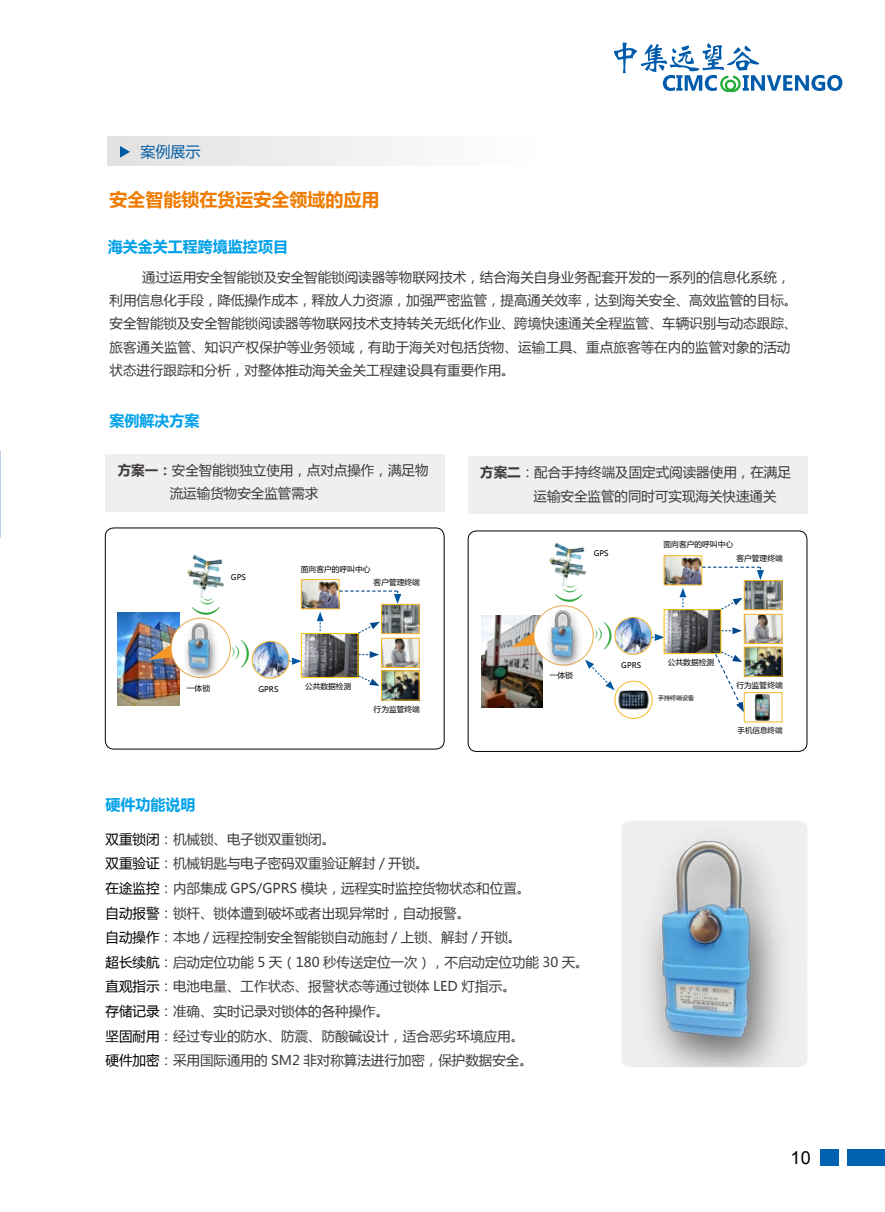
<style>
.page{position:relative;width:885px;height:1212px;background:#fff}
.page>*{position:absolute;margin:0;border:0;box-sizing:border-box;transform-origin:0 0}
.t1{font:300 30.9px "Adobe Song Std";color:#2ba739}
.t2{font:700 18px "Microsoft Ya Hei";color:#ef7c00}
.t3{font:18px "Arial";color:#000}
.t4{font:700 15px "Microsoft Ya Hei";color:#00a1e9}
.t5{font:15px "Microsoft Ya Hei";color:#005ca2}
.t6{font:13.5px/24.6px "Microsoft Ya Hei";color:#3f3b3a}
.t7{font:300 10.35px "Adobe Song Std";color:#2ba739}
.t8{font:7.65px "Microsoft Ya Hei";color:#000}
.t9{font:7.5px "Microsoft Ya Hei";color:#000}
.t10{font:6px "Microsoft Ya Hei";color:#000}
.s1{font-weight:700}
.s2{font-size:15.45px}
.s3{font-size:30.9px}
.s4{color:#000}
</style>
<div class="page">
<div style="left:106px;top:454px;width:339px;height:57px;background:#efefef"></div>
<svg style="left:614px;top:43px;width:228px;height:50px"></svg>
<img style="left:118px;top:613px;width:61px;height:92px">
<svg style="left:148px;top:639px;width:26px;height:21px"></svg>
<svg style="left:289px;top:658px;width:12px;height:7px"></svg>
<img style="left:252px;top:641px;width:37px;height:37px;border-radius:18px">
<div style="left:252px;top:641px;width:37px;height:37px;border:1px solid #f8b82d;border-radius:50%"></div>
<div style="left:171px;top:618px;width:59px;height:59px;background:#fff;border-radius:50%"></div>
<img style="left:187px;top:554px;width:38px;height:44px">
<svg style="left:358px;top:651px;width:21px;height:7px"></svg>
<img style="left:303px;top:635px;width:53px;height:41px">
<div style="left:301px;top:633px;width:57px;height:45px;border:1px solid #fbc400"></div>
<img style="left:383px;top:606px;width:34px;height:26px">
<div style="left:381px;top:604px;width:38px;height:30px;border:1px solid #f8b825"></div>
<img style="left:383px;top:672px;width:34px;height:26px">
<div style="left:381px;top:670px;width:38px;height:30px;border:1px solid #f8b825"></div>
<img style="left:383px;top:640px;width:34px;height:26px">
<div style="left:381px;top:638px;width:38px;height:30px;border:1px solid #f8b825"></div>
<img style="left:303px;top:581px;width:34px;height:26px">
<div style="left:301px;top:579px;width:38px;height:30px;border:1px solid #f8b825"></div>
<svg style="left:339px;top:590px;width:62px;height:14px"></svg>
<svg style="left:357px;top:675px;width:22px;height:11px"></svg>
<svg style="left:357px;top:622px;width:23px;height:12px"></svg>
<svg style="left:316px;top:612px;width:7px;height:19px"></svg>
<img style="left:179px;top:616px;width:43px;height:68px">
<div style="left:468px;top:456px;width:339px;height:58px;background:#efefef"></div>
<div style="left:105px;top:528px;width:339px;height:221px;border:1px solid #000;border-radius:9px"></div>
<img style="left:481px;top:615px;width:62px;height:93px">
<svg style="left:511px;top:626px;width:25px;height:21px"></svg>
<svg style="left:652px;top:634px;width:11px;height:7px"></svg>
<svg style="left:614px;top:617px;width:37px;height:37px"></svg>
<img style="left:615px;top:617px;width:36px;height:37px;border-radius:18px">
<div style="left:614px;top:617px;width:38px;height:38px;border:1px solid #f8b82d;border-radius:50%"></div>
<div style="left:534px;top:606px;width:59px;height:59px;background:#fff;border-radius:50%"></div>
<img style="left:549px;top:542px;width:38px;height:44px">
<svg style="left:721px;top:627px;width:21px;height:7px"></svg>
<img style="left:665px;top:611px;width:54px;height:41px">
<div style="left:663px;top:609px;width:58px;height:45px;border:1px solid #fbc400"></div>
<img style="left:745px;top:582px;width:35px;height:26px">
<div style="left:743px;top:580px;width:39px;height:30px;border:1px solid #f8b825"></div>
<img style="left:745px;top:649px;width:35px;height:26px">
<div style="left:743px;top:647px;width:39px;height:30px;border:1px solid #f8b825"></div>
<img style="left:745px;top:616px;width:35px;height:26px">
<div style="left:743px;top:614px;width:39px;height:30px;border:1px solid #f8b825"></div>
<img style="left:665px;top:557px;width:35px;height:26px">
<div style="left:663px;top:555px;width:39px;height:30px;border:1px solid #f8b825"></div>
<svg style="left:702px;top:567px;width:62px;height:13px"></svg>
<svg style="left:720px;top:598px;width:22px;height:12px"></svg>
<svg style="left:679px;top:588px;width:7px;height:19px"></svg>
<img style="left:542px;top:605px;width:43px;height:66px">
<div style="left:468px;top:531px;width:339px;height:221px;border:1px solid #000;border-radius:9px"></div>
<svg style="left:615px;top:681px;width:37px;height:37px"></svg>
<div style="left:614px;top:681px;width:38px;height:38px;border:1px solid #f8b825;border-radius:50%"></div>
<img style="left:615px;top:686px;width:36px;height:27px">
<svg style="left:585px;top:660px;width:29px;height:30px"></svg>
<img style="left:753px;top:694px;width:16px;height:26px">
<div style="left:743px;top:692px;width:39px;height:30px;border:1px solid #f8b825"></div>
<svg style="left:714px;top:651px;width:29px;height:60px"></svg>
<div style="left:847px;top:1149px;width:37px;height:17px;background:#0062b1"></div>
<div style="left:820px;top:1149px;width:18px;height:17px;background:#0062b1"></div>
<div style="left:107px;top:136px;width:685px;height:29px;background:linear-gradient(to right,#e5e5e6,#fff)"></div>
<svg style="left:120px;top:146px;width:10px;height:12px"></svg>
<img style="left:621px;top:821px;width:186px;height:246px">
<p class="t5" style="left:140px;top:141px;width:61px">案例展示</p>
<p class="t2" style="left:109px;top:187px;width:271px">安全智能锁在货运安全领域的应用</p>
<p class="t4" style="left:108px;top:236px;width:182px">海关金关工程跨境监控项目</p>
<p class="t6" style="left:109px;top:265px;width:689px;line-height:23.4px;text-indent:33px">通过运用安全智能锁及安全智能锁阅读器等物联网技术，结合海关自身业务配套开发的一系列的信息化系统，利用信息化手段，降低操作成本，释放人力资源，加强严密监管，提高通关效率，达到海关安全、高效监管的目标。安全智能锁及安全智能锁阅读器等物联网技术支持转关无纸化作业、跨境快速通关全程监管、车辆识别与动态跟踪、旅客通关监管、知识产权保护等业务领域，有助于海关对包括货物、运输工具、重点旅客等在内的监管对象的活动状态进行跟踪和分析，对整体推动海关金关工程建设具有重要作用。</p>
<p class="t4" style="left:109px;top:411px;width:91px">案例解决方案</p>
<p class="t6" style="left:170px;top:458px;width:260px;line-height:23.4px;text-indent:-52px"><span class="s1">方案一：</span>安全智能锁独立使用，点对点操作，满足物流运输货物安全监管需求</p>
<p class="t1" style="left:225px;top:596px;width:40px;rotate:90deg">）<sup>）</sup><sup>）</sup></p>
<p class="t8" style="left:231px;top:572px;width:16px">GPS</p>
<p class="t7" style="left:231px;top:645px;width:40px">）<span class="s2">）</span><span class="s3">）</span></p>
<p class="t8" style="left:301px;top:564px;width:71px">面向客户的呼叫中心</p>
<p class="t8" style="left:373px;top:577px;width:48px">客户管理终端</p>
<p class="t8" style="left:187px;top:683px;width:25px">一体锁</p>
<p class="t8" style="left:258px;top:684px;width:21px">GPRS</p>
<p class="t8" style="left:305px;top:681px;width:48px">公共数据检测</p>
<p class="t8" style="left:373px;top:704px;width:48px">行为监管终端</p>
<p class="t6" style="left:533px;top:460px;width:259px;line-height:23.4px;text-indent:-53px"><span class="s1">方案二</span>：配合手持终端及固定式阅读器使用，在满足运输安全监管的同时可实现海关快速通关</p>
<p class="t1" style="left:587px;top:584px;width:40px;rotate:90deg">）<sup>）</sup><sup>）</sup></p>
<p class="t8" style="left:549px;top:670px;width:25px">一体锁</p>
<p class="t8" style="left:593px;top:548px;width:16px">GPS</p>
<p class="t8" style="left:663px;top:539px;width:71px">面向客户的呼叫中心</p>
<p class="t8" style="left:736px;top:553px;width:48px">客户管理终端</p>
<p class="t7" style="left:593px;top:628px;width:40px">）<span class="s2">）</span><span class="s3">）</span></p>
<p class="t8" style="left:621px;top:660px;width:21px">GPRS</p>
<p class="t8" style="left:667px;top:657px;width:48px">公共数据检测</p>
<p class="t10" style="left:658px;top:694px;width:37px">手持终端设备</p>
<p class="t8" style="left:736px;top:680px;width:48px">行为监管终端</p>
<p class="t9" style="left:737px;top:725px;width:46px">手机信息终端</p>
<p class="t4" style="left:106px;top:794px;width:91px">硬件功能说明</p>
<p class="t6" style="left:106px;top:826px;width:484px"><span class="s4">双重锁闭</span>：机械锁、电子锁双重锁闭。<br><span class="s4">双重验证</span>：机械钥匙与电子密码双重验证解封 / 开锁。<br><span class="s4">在途监控</span>：内部集成 GPS/GPRS 模块，远程实时监控货物状态和位置。<br><span class="s4">自动报警</span>：锁杆、锁体遭到破坏或者出现异常时，自动报警。<br><span class="s4">自动操作</span>：本地 / 远程控制安全智能锁自动施封 / 上锁、解封 / 开锁。<br><span class="s4">超长续航</span>：启动定位功能 5 天（180 秒传送定位一次），不启动定位功能 30 天。<span class="s4">直观指示</span>：电池电量、工作状态、报警状态等通过锁体 LED 灯指示。<br><span class="s4">存储记录</span>：准确、实时记录对锁体的各种操作。<br><span class="s4">坚固耐用</span>：经过专业的防水、防震、防酸碱设计，适合恶劣环境应用。<br><span class="s4">硬件加密</span>：采用国际通用的 SM2 非对称算法进行加密，保护数据安全。</p>
<p class="t3" style="left:790px;top:1145px;width:22px">10</p>
</div>
